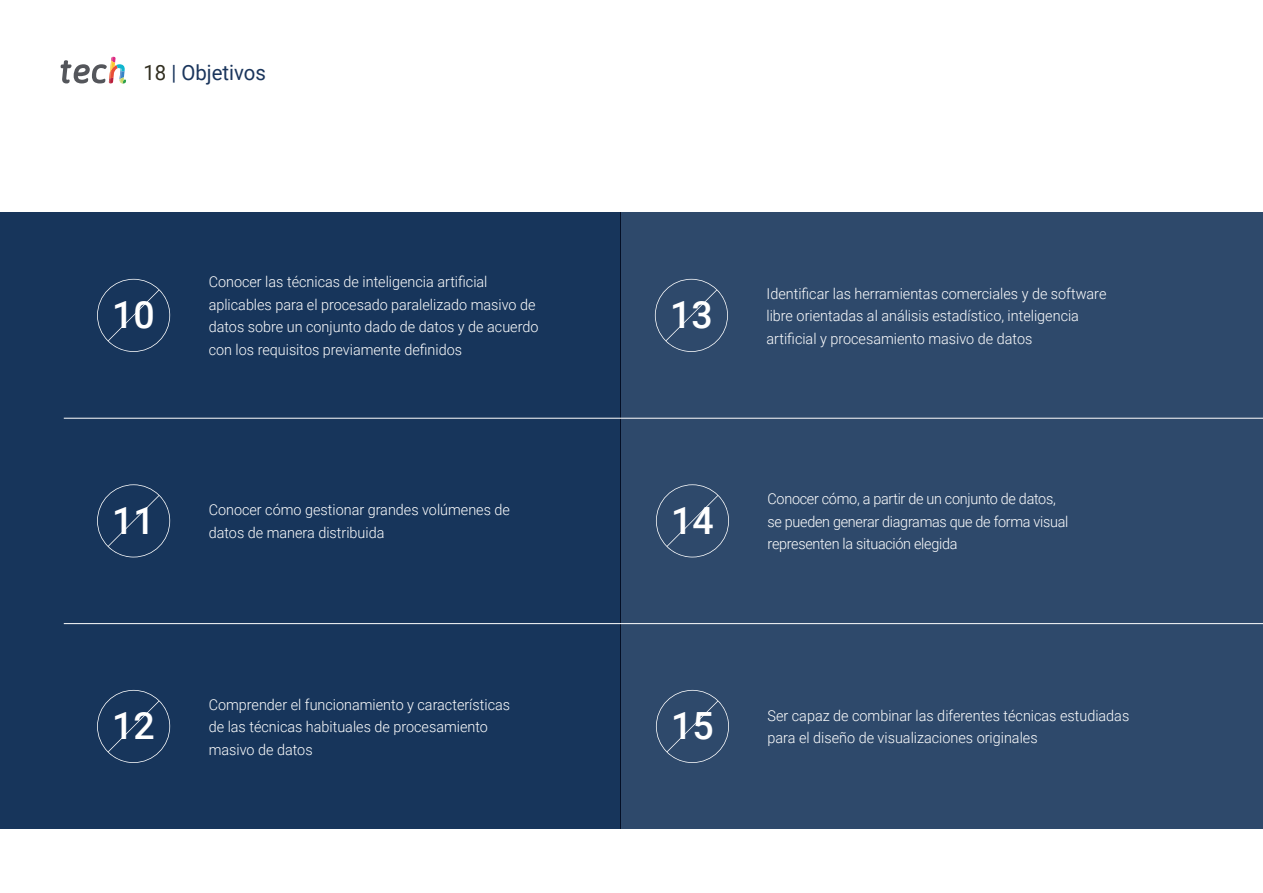
<style>
.page{position:relative;width:1263px;height:893px;background:#fff}
.page>*{position:absolute;margin:0;border:0;box-sizing:border-box;transform-origin:0 0}
.t1{font:500 37.5px "Roboto";color:#fff}
.t2{font:21px "Roboto";color:#1a355c}
.t3{font:300 15px/22.5px "Roboto";color:#fff;scale:.96 1}
.t4{font:300 15px/22.5px "Roboto";letter-spacing:-.02em;color:#fff;scale:.96 1}
.s1{color:#312e20}
</style>
<div class="page">
<div style="left:0;top:213px;width:621px;height:616px;background:#17355b"></div>
<div style="left:621px;top:213px;width:642px;height:616px;background:#2e496b"></div>
<svg style="left:97px;top:484px;width:73px;height:73px"></svg>
<svg style="left:655px;top:279px;width:73px;height:73px"></svg>
<hr style="left:64px;top:418px;width:1199px;height:1px;background:#fff">
<hr style="left:64px;top:623px;width:1199px;height:1px;background:#fff">
<svg style="left:61px;top:57px;width:65px;height:27px"></svg>
<svg style="left:97px;top:690px;width:73px;height:73px"></svg>
<svg style="left:656px;top:484px;width:73px;height:73px"></svg>
<svg style="left:656px;top:690px;width:73px;height:73px"></svg>
<svg style="left:97px;top:279px;width:73px;height:73px"></svg>
<h2 class="t2" style="left:144px;top:57px;width:124px"><span class="s1">18</span> | Objetivos</h2>
<h1 class="t1" style="left:112px;top:288px;width:44px">10</h1>
<p class="t3" style="left:209px;top:270px;width:345px">Conocer las técnicas de inteligencia artificial aplicables para el procesado paralelizado masivo de datos sobre un conjunto dado de datos y de acuerdo con los requisitos previamente definidos</p>
<h1 class="t1" style="left:112px;top:494px;width:44px">11</h1>
<p class="t3" style="left:209px;top:498px;width:315px">Conocer cómo gestionar grandes volúmenes de</p>
<p class="t3" style="left:209px;top:521px;width:184px">datos de manera distribuida</p>
<h1 class="t1" style="left:112px;top:699px;width:44px">12</h1>
<p class="t3" style="left:209px;top:692px;width:315px">Comprender el funcionamiento y características de las técnicas habituales de procesamiento masivo de datos</p>
<h1 class="t1" style="left:670px;top:288px;width:44px">13</h1>
<p class="t3" style="left:766px;top:281px;width:356px">Identificar las herramientas comerciales y de software libre orientadas al análisis estadístico, inteligencia artificial y procesamiento masivo de datos</p>
<h1 class="t1" style="left:671px;top:494px;width:44px">14</h1>
<p class="t4" style="left:767px;top:487px;width:315px">Conocer cómo, a partir de un conjunto de datos, se pueden generar diagramas que de forma visual representen la situación elegida</p>
<h1 class="t1" style="left:671px;top:699px;width:44px">15</h1>
<p class="t3" style="left:767px;top:704px;width:378px">Ser capaz de combinar las diferentes técnicas estudiadas</p>
<p class="t3" style="left:767px;top:726px;width:283px">para el diseño de visualizaciones originales</p>
</div>
